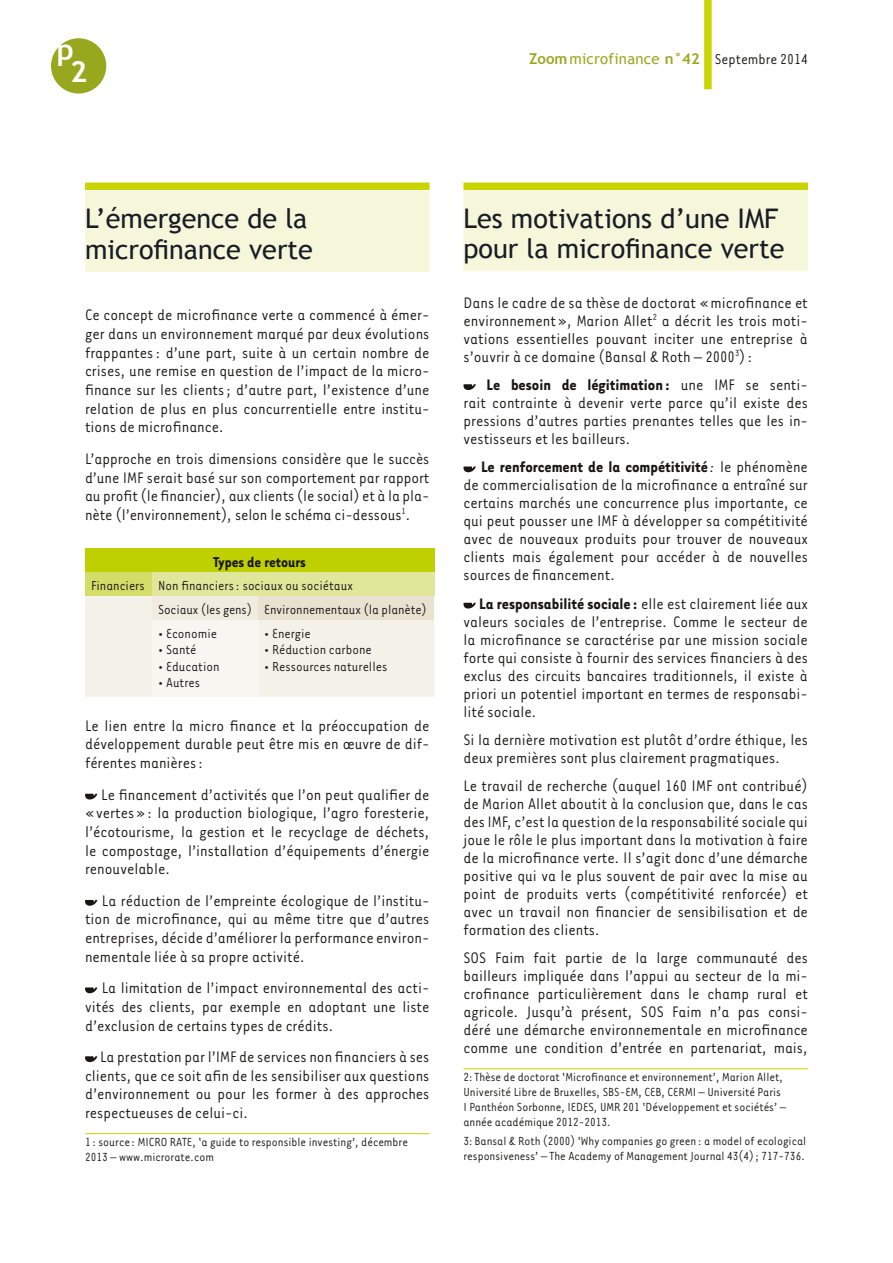
<style>
.page{position:relative;width:893px;height:1263px;background:#fff}
.page>*{position:absolute;margin:0;border:0;box-sizing:border-box;transform-origin:0 0}
.t1{font:700 29.25px "Trebuchet MS";color:#fff}
.t2{font:27px/30.8px "Trebuchet MS";color:#181c25}
.t3{font:17.55px/18px "Tarzana Narrow";color:#181716;text-align:justify}
.t4{font:16.5px "Tarzana Narrow";color:#181716}
.t5{font:700 16.5px "Tarzana Narrow";color:#181716}
.t6{font:15px/23.7px "Tarzana Narrow";color:#181716}
.t7{font:13.5px/15px "Tarzana Narrow";color:#181716}
.s1{font-family:"Trebuchet MS";font-weight:700;font-size:15px;color:#98a81e}
.s2{font-family:"Trebuchet MS";font-size:15px;color:#98a81e}
.s3{font-weight:700}
.s4{font-style:italic}
</style>
<div class="page">
<div style="left:704px;top:0;width:8px;height:89px;background:#cad400"></div>
<div style="left:51px;top:38px;width:55px;height:56px;background:#98a81e;border-radius:50%"></div>
<div style="left:85px;top:182px;width:344px;height:8px;background:#cad400"></div>
<div style="left:85px;top:191px;width:344px;height:81px;background:#f5f6da"></div>
<div style="left:85px;top:548px;width:349px;height:25px;background:#bed000"></div>
<div style="left:85px;top:573px;width:67px;height:23px;background:#d3dd68"></div>
<div style="left:152px;top:573px;width:282px;height:23px;background:#e0e79a"></div>
<div style="left:85px;top:596px;width:349px;height:101px;background:#f4f1e8"></div>
<div style="left:152px;top:596px;width:106px;height:24px;background:#f0ece2"></div>
<div style="left:258px;top:596px;width:176px;height:24px;background:#eae2d1"></div>
<div style="left:152px;top:620px;width:106px;height:77px;background:#f8f6f1"></div>
<svg style="left:85px;top:794px;width:12px;height:5px"></svg>
<svg style="left:85px;top:900px;width:12px;height:6px"></svg>
<svg style="left:85px;top:987px;width:12px;height:6px"></svg>
<svg style="left:85px;top:1056px;width:12px;height:6px"></svg>
<hr style="left:85px;top:1133px;width:344px;height:1px;background:#cad400">
<div style="left:463px;top:182px;width:345px;height:8px;background:#cad400"></div>
<div style="left:463px;top:190px;width:345px;height:81px;background:#f5f6da"></div>
<svg style="left:463px;top:384px;width:13px;height:6px"></svg>
<svg style="left:463px;top:466px;width:13px;height:6px"></svg>
<svg style="left:463px;top:603px;width:13px;height:5px"></svg>
<hr style="left:463px;top:1068px;width:345px;height:1px;background:#cad400">
<h1 class="t1" style="left:57px;top:31px;width:19px">p</h1>
<p class="t4" style="left:529px;top:49px;width:280px"><span class="s1">Zoom</span><span class="s2">microfinance</span> <span class="s1">n°42</span> Septembre 2014</p>
<h1 class="t1" style="left:70px;top:54px;width:19px">2</h1>
<h2 class="t2" style="left:85px;top:204px;width:229px">L’émergence de la microfinance verte</h2>
<p class="t3" style="left:85px;top:305px;width:346px;line-height:18.8px">Ce concept de microfinance verte a commencé à émer&shy;ger dans un environnement marqué par deux évolutions frappantes: d’une part, suite à un certain nombre de crises, une remise en question de l’impact de la micro&shy;finance sur les clients; d’autre part, l’existence d’une relation de plus en plus concurrentielle entre institu&shy;tions de microfinance.</p>
<p class="t3" style="left:85px;top:448px;width:346px;line-height:18.8px">L’approche en trois dimensions considère que le succès d’une IMF serait basé sur son comportement par rapport au profit (le financier), aux clients (le social) et à la pla&shy;nète (l’environnement), selon le schéma ci-dessous<sup>1</sup>.</p>
<p class="t5" style="left:213px;top:551px;width:94px">Types de retours</p>
<p class="t6" style="left:158px;top:573px;width:270px;text-indent:-67px">Financiers Non financiers: sociaux ou sociétaux<br>Sociaux (les gens) Environnementaux (la planète)</p>
<p class="t6" style="left:158px;top:621px;width:60px">• Economie</p>
<p class="t6" style="left:158px;top:637px;width:40px">• Santé</p>
<p class="t6" style="left:158px;top:654px;width:63px">• Education</p>
<p class="t6" style="left:158px;top:670px;width:43px">• Autres</p>
<p class="t6" style="left:264px;top:621px;width:48px">• Energie</p>
<p class="t6" style="left:264px;top:637px;width:109px">• Réduction carbone</p>
<p class="t6" style="left:264px;top:654px;width:125px">• Ressources naturelles</p>
<p class="t3" style="left:85px;top:715px;width:346px;line-height:18.8px">Le lien entre la micro finance et la préoccupation de développement durable peut être mis en œuvre de dif&shy;férentes manières:</p>
<p class="t3" style="left:85px;top:784px;width:346px;line-height:18.8px;text-indent:16px">Le financement d’activités que l’on peut qualifier de «vertes»: la production biologique, l’agro foresterie, l’écotourisme, la gestion et le recyclage de déchets, le compostage, l’installation d’équipements d’énergie renouvelable.</p>
<p class="t3" style="left:85px;top:890px;width:346px;line-height:18.8px;text-indent:17px">La réduction de l’empreinte écologique de l’institu&shy;tion de microfinance, qui au même titre que d’autres entreprises, décide d’améliorer la performance environ&shy;nementale liée à sa propre activité.</p>
<p class="t3" style="left:85px;top:978px;width:346px;line-height:18.8px;text-indent:17px">La limitation de l’impact environnemental des acti&shy;vités des clients, par exemple en adoptant une liste d’exclusion de certains types de crédits.</p>
<p class="t3" style="left:85px;top:1047px;width:346px;line-height:18.8px;text-indent:15px">La prestation par l’IMF de services non financiers à ses clients, que ce soit afin de les sensibiliser aux questions d’environnement ou pour les former à des approches respectueuses de celui-ci.</p>
<p class="t7" style="left:85px;top:1134px;width:324px">1 : source : MICRO RATE, ‘a guide to responsible investing’, décembre<br>2013 – www.microrate.com</p>
<h2 class="t2" style="left:463px;top:204px;width:323px;line-height:30px">Les motivations d’une IMF pour la microfinance verte</h2>
<p class="t3" style="left:463px;top:293px;width:346px">Dans le cadre de sa thèse de doctorat «microfinance et environnement», Marion Allet<sup>2</sup> a décrit les trois moti&shy;vations essentielles pouvant inciter une entreprise à s’ouvrir à ce domaine (Bansal &amp; Roth – 2000<sup>3</sup>):</p>
<p class="t3" style="left:463px;top:375px;width:346px;text-indent:23px"><span class="s3">Le besoin de légitimation :</span> une IMF se senti&shy;rait contrainte à devenir verte parce qu’il existe des pressions d’autres parties prenantes telles que les in&shy;vestisseurs et les bailleurs.</p>
<p class="t3" style="left:463px;top:457px;width:346px;text-indent:18px"><span class="s3">Le renforcement de la compétitivité</span> <span class="s4">:</span> le phénomène de commercialisation de la microfinance a entraîné sur certains marchés une concurrence plus importante, ce qui peut pousser une IMF à développer sa compétitivité avec de nouveaux produits pour trouver de nouveaux clients mais également pour accéder à de nouvelles sources de financement.</p>
<p class="t3" style="left:463px;top:593px;width:346px;text-indent:16px"><span class="s3">La responsabilité sociale :</span> elle est clairement liée aux valeurs sociales de l’entreprise. Comme le secteur de la microfinance se caractérise par une mission sociale forte qui consiste à fournir des services financiers à des exclus des circuits bancaires traditionnels, il existe à priori un potentiel important en termes de responsabi&shy;lité sociale.</p>
<p class="t3" style="left:463px;top:730px;width:346px">Si la dernière motivation est plutôt d’ordre éthique, les deux premières sont plus clairement pragmatiques.</p>
<p class="t3" style="left:463px;top:776px;width:346px">Le travail de recherche (auquel 160 IMF ont contribué) de Marion Allet aboutit à la conclusion que, dans le cas des IMF, c’est la question de la responsabilité sociale qui joue le rôle le plus important dans la motivation à faire de la microfinance verte. Il s’agit donc d’une démarche positive qui va le plus souvent de pair avec la mise au point de produits verts (compétitivité renforcée) et avec un travail non financier de sensibilisation et de formation des clients.</p>
<p class="t3" style="left:463px;top:948px;width:346px">SOS Faim fait partie de la large communauté des bailleurs impliquée dans l’appui au secteur de la mi&shy;crofinance particulièrement dans le champ rural et agricole. Jusqu’à présent, SOS Faim n’a pas consi&shy;déré une démarche environnementale en microfinance comme une condition d’entrée en partenariat, mais,</p>
<p class="t7" style="left:463px;top:1069px;width:324px">2:Thèse de doctorat ‘Microfinance et environnement’, Marion Allet, Université Libre de Bruxelles, SBS-EM, CEB, CERMI – Université Paris I Panthéon Sorbonne, IEDES, UMR 201 ‘Développement et sociétés’ – année académique 2012-2013.</p>
<p class="t7" style="left:463px;top:1133px;width:344px">3: Bansal &amp; Roth (2000) ‘Why companies go green : a model of ecological responsiveness’ – The Academy of Management Journal 43(4); 717-736.</p>
</div>
